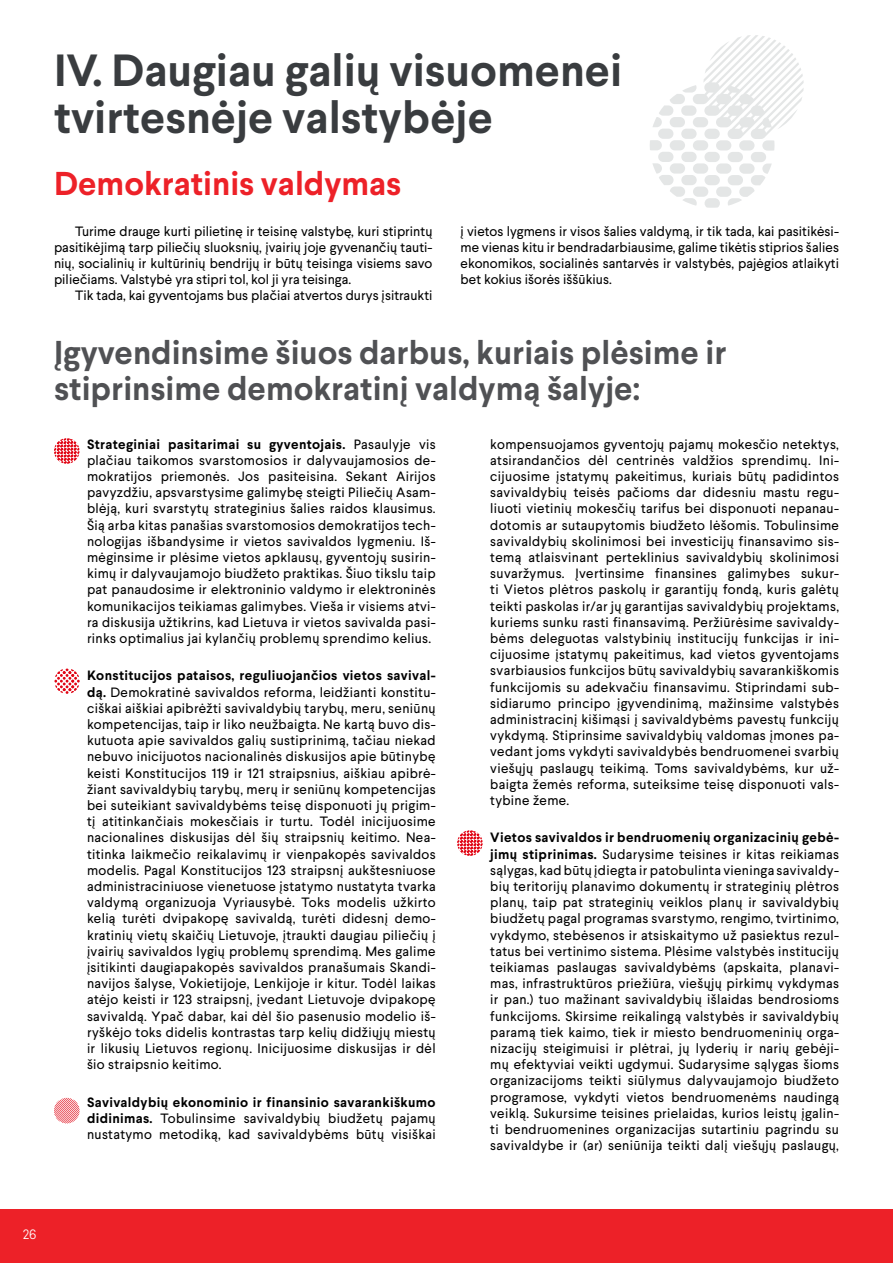
<style>
.page{position:relative;width:893px;height:1263px;background:#fff}
.page>*{position:absolute;margin:0;border:0;box-sizing:border-box;transform-origin:0 0}
.t1{font:700 45px/46.5px "Larsseit";color:#393c3f}
.t2{font:700 33px/36px "Larsseit";color:#505154}
.t3{font:700 33px "Larsseit";color:#ed2128}
.t4{font:13.5px/16.2px "Larsseit";letter-spacing:.025em;color:#000;text-align:justify}
.t5{font:13.5px "Larsseit";letter-spacing:.005em;color:#000}
.t6{font:300 13.5px "Larsseit";color:#fff}
.s1{font-weight:700}
</style>
<div class="page">
<div style="left:0;top:1209px;width:893px;height:54px;background:#ed2128"></div>
<svg style="left:54px;top:438px;width:26px;height:26px"></svg>
<svg style="left:54px;top:668px;width:26px;height:26px"></svg>
<svg style="left:457px;top:830px;width:26px;height:26px"></svg>
<svg style="left:54px;top:1098px;width:26px;height:25px"></svg>
<div style="left:658px;top:152px;width:15px;height:10px;background:#e4e6e6;border-radius:5px"></div>
<div style="left:681px;top:152px;width:16px;height:10px;background:#e4e6e6;border-radius:5px"></div>
<div style="left:693px;top:163px;width:15px;height:11px;background:#e4e6e6;border-radius:5px"></div>
<div style="left:704px;top:152px;width:16px;height:10px;background:#e4e6e6;border-radius:5px"></div>
<svg style="left:653px;top:163px;width:44px;height:43px"></svg>
<div style="left:693px;top:187px;width:15px;height:10px;background:#e4e6e6;border-radius:5px"></div>
<div style="left:704px;top:175px;width:16px;height:10px;background:#e4e6e6;border-radius:5px"></div>
<div style="left:716px;top:163px;width:15px;height:11px;background:#e4e6e6;border-radius:5px"></div>
<div style="left:728px;top:152px;width:15px;height:10px;background:#e4e6e6;border-radius:5px"></div>
<svg style="left:705px;top:198px;width:15px;height:10px"></svg>
<div style="left:716px;top:187px;width:15px;height:10px;background:#e4e6e6;border-radius:5px"></div>
<div style="left:739px;top:163px;width:16px;height:11px;background:#f1f2f2;border-radius:5px"></div>
<div style="left:751px;top:152px;width:15px;height:10px;background:#e4e6e6;border-radius:5px"></div>
<svg style="left:728px;top:164px;width:44px;height:42px"></svg>
<svg style="left:650px;top:35px;width:154px;height:116px"></svg>
<h1 class="t1" style="left:54px;top:48px;width:570px">IV. Daugiau galių visuomenei tvirtesnėje valstybėje</h1>
<h2 class="t3" style="left:54px;top:162px;width:349px">Demokratinis valdymas</h2>
<p class="t4" style="left:54px;top:223px;width:380px;text-indent:21px">Turime drauge kurti pilietinę ir teisinę valstybę, kuri stiprintų pasitikėjimą tarp piliečių sluoksnių, įvairių joje gyvenančių tauti&shy;nių, socialinių ir kultūrinių bendrijų ir būtų teisinga visiems savo piliečiams. Valstybė yra stipri tol, kol ji yra teisinga.</p>
<p class="t5" style="left:75px;top:287px;width:359px">Tik tada, kai gyventojams bus plačiai atvertos durys įsitraukti</p>
<p class="t4" style="left:460px;top:223px;width:380px">į vietos lygmens ir visos šalies valdymą, ir tik tada, kai pasitikėsi&shy;me vienas kitu ir bendradarbiausime, galime tikėtis stiprios šalies ekonomikos, socialinės santarvės ir valstybės, pajėgios atlaikyti bet kokius išorės iššūkius.</p>
<h2 class="t2" style="left:54px;top:335px;width:674px">Įgyvendinsime šiuos darbus, kuriais plėsime ir stiprinsime demokratinį valdymą šalyje:</h2>
<p class="t4" style="left:87px;top:436px;width:350px"><span class="s1">Strateginiai pasitarimai su gyventojais.</span> Pasaulyje vis plačiau taikomos svarstomosios ir dalyvaujamosios de&shy;mokratijos priemonės. Jos pasiteisina. Sekant Airijos pavyzdžiu, apsvarstysime galimybę steigti Piliečių Asam&shy;blėją, kuri svarstytų strateginius šalies raidos klausimus.<br>Šią arba kitas panašias svarstomosios demokratijos tech&shy;nologijas išbandysime ir vietos savivaldos lygmeniu. Iš&shy;mėginsime ir plėsime vietos apklausų, gyventojų susirin&shy;kimų ir dalyvaujamojo biudžeto praktikas. Šiuo tikslu taip pat panaudosime ir elektroninio valdymo ir elektroninės komunikacijos teikiamas galimybes. Vieša ir visiems atvi&shy;ra diskusija užtikrins, kad Lietuva ir vietos savivalda pasi&shy;rinks optimalius jai kylančių problemų sprendimo kelius.</p>
<p class="t4" style="left:87px;top:667px;width:350px"><span class="s1">Konstitucijos pataisos, reguliuojančios vietos savival&shy;dą.</span> Demokratinė savivaldos reforma, leidžianti konstitu&shy;ciškai aiškiai apibrėžti savivaldybių tarybų, meru, seniūnų kompetencijas, taip ir liko neužbaigta. Ne kartą buvo dis&shy;kutuota apie savivaldos galių sustiprinimą, tačiau niekad nebuvo inicijuotos nacionalinės diskusijos apie būtinybę keisti Konstitucijos 119 ir 121 straipsnius, aiškiau apibrė&shy;žiant savivaldybių tarybų, merų ir seniūnų kompetencijas bei suteikiant savivaldybėms teisę disponuoti jų prigim&shy;tį atitinkančiais mokesčiais ir turtu. Todėl inicijuosime nacionalines diskusijas dėl šių straipsnių keitimo. Nea&shy;titinka laikmečio reikalavimų ir vienpakopės savivaldos modelis. Pagal Konstitucijos 123 straipsnį aukštesniuose administraciniuose vienetuose įstatymo nustatyta tvarka valdymą organizuoja Vyriausybė. Toks modelis užkirto kelią turėti dvipakopę savivaldą, turėti didesnį demo&shy;kratinių vietų skaičių Lietuvoje, įtraukti daugiau piliečių į įvairių savivaldos lygių problemų sprendimą. Mes galime įsitikinti daugiapakopės savivaldos pranašumais Skandi&shy;navijos šalyse, Vokietijoje, Lenkijoje ir kitur. Todėl laikas atėjo keisti ir 123 straipsnį, įvedant Lietuvoje dvipakopę savivaldą. Ypač dabar, kai dėl šio pasenusio modelio iš&shy;ryškėjo toks didelis kontrastas tarp kelių didžiųjų miestų ir likusių Lietuvos regionų. Inicijuosime diskusijas ir dėl šio straipsnio keitimo.</p>
<p class="t4" style="left:87px;top:1094px;width:350px"><span class="s1">Savivaldybių ekonominio ir finansinio savarankiškumo didinimas.</span> Tobulinsime savivaldybių biudžetų pajamų nustatymo metodiką, kad savivaldybėms būtų visiškai</p>
<p class="t4" style="left:490px;top:436px;width:350px">kompensuojamos gyventojų pajamų mokesčio netektys, atsirandančios dėl centrinės valdžios sprendimų. Ini&shy;cijuosime įstatymų pakeitimus, kuriais būtų padidintos savivaldybių teisės pačioms dar didesniu mastu regu&shy;liuoti vietinių mokesčių tarifus bei disponuoti nepanau&shy;dotomis ar sutaupytomis biudžeto lėšomis. Tobulinsime savivaldybių skolinimosi bei investicijų finansavimo sis&shy;temą atlaisvinant perteklinius savivaldybių skolinimosi suvaržymus. Įvertinsime finansines galimybes sukur&shy;ti Vietos plėtros paskolų ir garantijų fondą, kuris galėtų teikti paskolas ir/ar jų garantijas savivaldybių projektams, kuriems sunku rasti finansavimą. Peržiūrėsime savivaldy&shy;bėms deleguotas valstybinių institucijų funkcijas ir ini&shy;cijuosime įstatymų pakeitimus, kad vietos gyventojams svarbiausios funkcijos būtų savivaldybių savarankiškomis funkcijomis su adekvačiu finansavimu. Stiprindami sub&shy;sidiarumo principo įgyvendinimą, mažinsime valstybės administracinį kišimąsi į savivaldybėms pavestų funkcijų vykdymą. Stiprinsime savivaldybių valdomas įmones pa&shy;vedant joms vykdyti savivaldybės bendruomenei svarbių viešųjų paslaugų teikimą. Toms savivaldybėms, kur už&shy;baigta žemės reforma, suteiksime teisę disponuoti vals&shy;tybine žeme.</p>
<p class="t4" style="left:490px;top:829px;width:350px"><span class="s1">Vietos savivaldos ir bendruomenių organizacinių gebė&shy;jimų stiprinimas.</span> Sudarysime teisines ir kitas reikiamas sąlygas, kad būtų įdiegta ir patobulinta vieninga savivaldy&shy;bių teritorijų planavimo dokumentų ir strateginių plėtros planų, taip pat strateginių veiklos planų ir savivaldybių biudžetų pagal programas svarstymo, rengimo, tvirtinimo, vykdymo, stebėsenos ir atsiskaitymo už pasiektus rezul&shy;tatus bei vertinimo sistema. Plėsime valstybės institucijų teikiamas paslaugas savivaldybėms (apskaita, planavi&shy;mas, infrastruktūros priežiūra, viešųjų pirkimų vykdymas ir pan.) tuo mažinant savivaldybių išlaidas bendrosioms funkcijoms. Skirsime reikalingą valstybės ir savivaldybių paramą tiek kaimo, tiek ir miesto bendruomeninių orga&shy;nizacijų steigimuisi ir plėtrai, jų lyderių ir narių gebėji&shy;mų efektyviai veikti ugdymui. Sudarysime sąlygas šioms organizacijoms teikti siūlymus dalyvaujamojo biudžeto programose, vykdyti vietos bendruomenėms naudingą veiklą. Sukursime teisines prielaidas, kurios leistų įgalin&shy;ti bendruomenines organizacijas sutartiniu pagrindu su savivaldybe ir (ar) seniūnija teikti dalį viešųjų paslaugų,</p>
<p class="t6" style="left:23px;top:1226px;width:15px">26</p>
</div>
